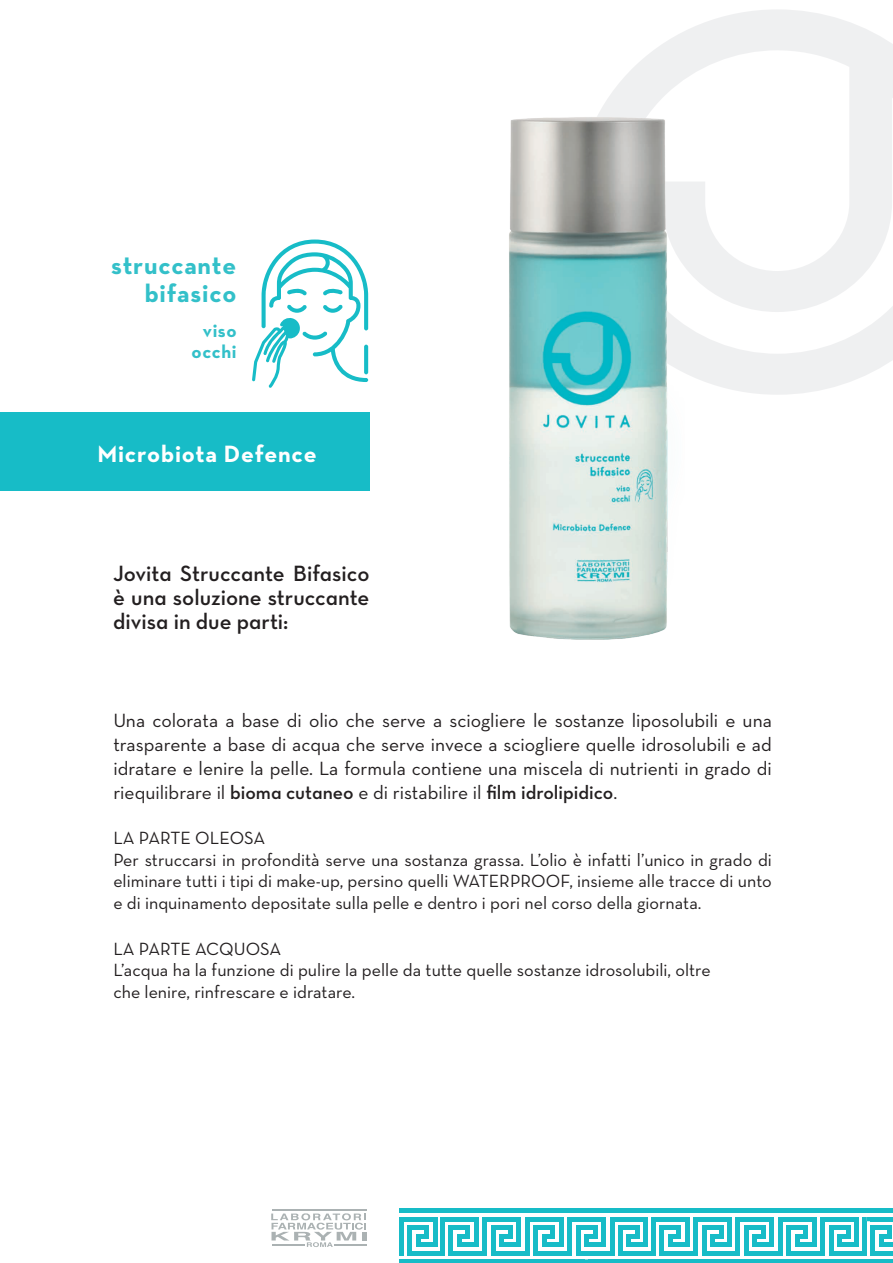
<style>
.page{position:relative;width:893px;height:1263px;background:#fff}
.page>*{position:absolute;margin:0;border:0;box-sizing:border-box;transform-origin:0 0}
.t1{font:700 25.5px/28px "Neutra Text";letter-spacing:.03em;color:#33c0c9;text-align:right}
.t2{font:700 24px "Neutra Text";letter-spacing:.03em;color:#fff}
.t3{font:22.5px/24px "Neutra Text Demi Alt";color:#231f20;text-align:justify}
.t4{font:19.5px/24px "Neutra Text";color:#231f20;text-align:justify}
.t5{font:700 18.75px/21px "Neutra Text";letter-spacing:.03em;color:#33c0c9;text-align:right}
.t6{font:18px/21.6px "Neutra Text";color:#231f20}
.s1{font-family:"Neutra Text Demi Alt"}
</style>
<div class="page">
<svg style="left:603px;top:10px;width:290px;height:385px"></svg>
<div style="left:0;top:412px;width:370px;height:79px;background:#17bcc7"></div>
<svg style="left:252px;top:239px;width:116px;height:149px"></svg>
<img style="left:509px;top:106px;width:175px;height:534px">
<svg style="left:399px;top:1208px;width:494px;height:55px"></svg>
<hr style="left:272px;top:1210px;width:95px;height:1px;background:#abb2b3">
<hr style="left:335px;top:1244px;width:32px;height:1px;background:#abb2b3">
<svg style="left:271px;top:1213px;width:95px;height:34px"></svg>
<h1 class="t1" style="left:111px;top:251px;width:127px">struccante bifasico</h1>
<p class="t5" style="left:192px;top:319px;width:46px">viso occhi</p>
<h2 class="t2" style="left:98px;top:438px;width:221px">Microbiota Defence</h2>
<p class="t3" style="left:113px;top:561px;width:258px">Jovita Struccante Bifasico è una soluzione struccante divisa in due parti:</p>
<p class="t4" style="left:113px;top:708px;width:660px">Una colorata a base di olio che serve a sciogliere le sostanze liposolubili e una trasparente a base di acqua che serve invece a sciogliere quelle idrosolubili e ad idratare e lenire la pelle. La formula contiene una miscela di nutrienti in grado di riequilibrare il <span class="s1">bioma cutaneo</span> e di ristabilire il <span class="s1">film idrolipidico</span>.</p>
<p class="t6" style="left:113px;top:827px;width:660px">LA PARTE OLEOSA<br>Per struccarsi in profondità serve una sostanza grassa. L’olio è infatti l’unico in grado di eliminare tutti i tipi di make-up, persino quelli WATERPROOF, insieme alle tracce di unto e di inquinamento depositate sulla pelle e dentro i pori nel corso della giornata.</p>
<p class="t6" style="left:113px;top:937px;width:599px">LA PARTE ACQUOSA<br>L’acqua ha la funzione di pulire la pelle da tutte quelle sostanze idrosolubili, oltre che lenire, rinfrescare e idratare.</p>
</div>
